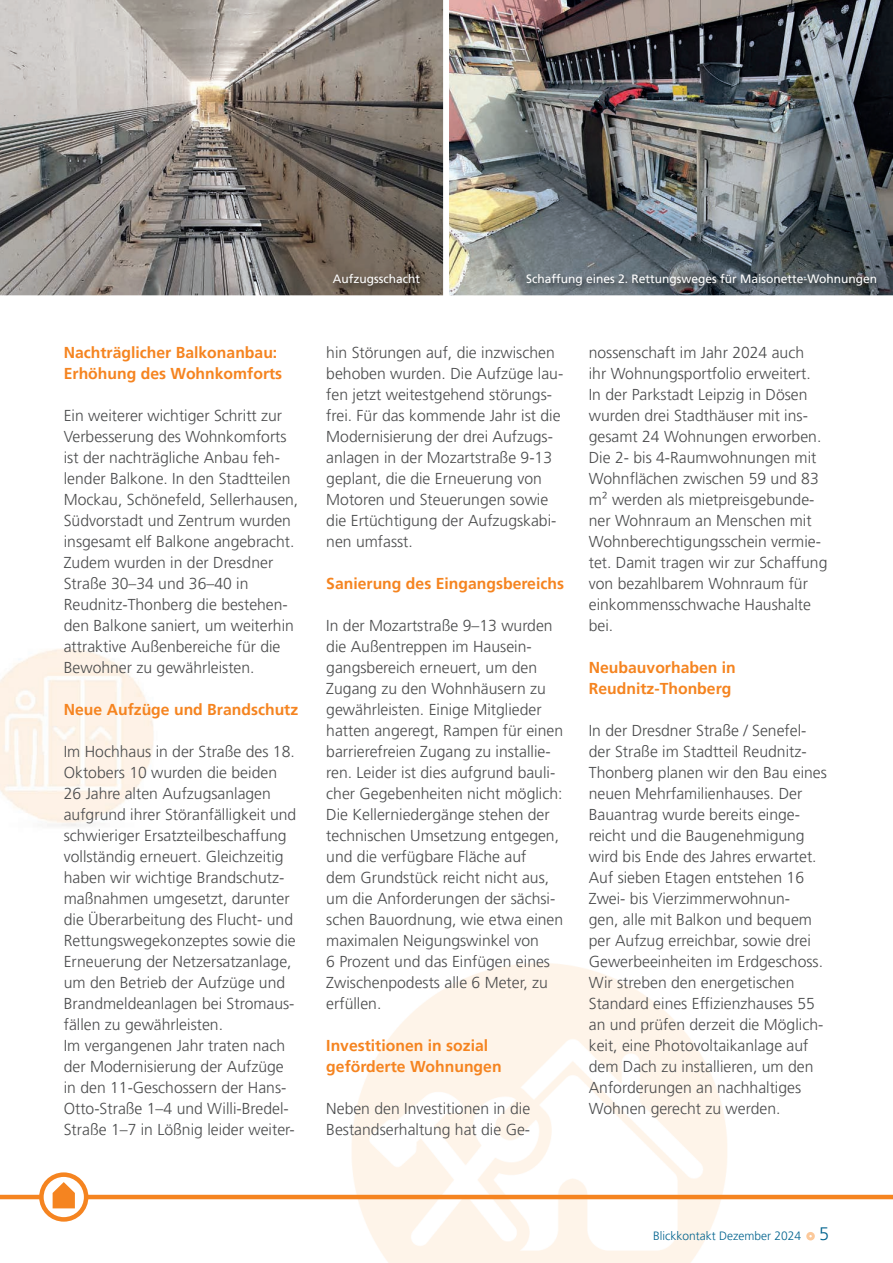
<style>
.page{position:relative;width:893px;height:1263px;background:#fff}
.page>*{position:absolute;margin:0;border:0;box-sizing:border-box;transform-origin:0 0}
.t1{font:300 15.75px/21px "Frutiger LT Pro";color:#4b4c4d}
.t2{font:700 15.75px/21px "Frutiger LT Pro";color:#f58420}
.t3{font:12px "Frutiger LT Pro";color:#fff}
.t4{font:300 12px "Frutiger LT Pro";color:#01638e}
.s1{font-size:18px}
</style>
<div class="page">
<img style="left:0;top:649px;width:154px;height:178px">
<img style="left:0;top:0;width:443px;height:295px">
<img style="left:449px;top:0;width:444px;height:295px">
<img style="left:526px;top:273px;width:357px;height:20px">
<img style="left:332px;top:273px;width:95px;height:20px">
<hr style="left:0;top:1195px;width:893px;height:4px;background:#f58420">
<svg style="left:37px;top:1172px;width:54px;height:50px"></svg>
<div style="left:806px;top:1232px;width:9px;height:8px;border:3px solid #fcc99b;border-radius:50%"></div>
<p class="t2" style="left:64px;top:342px;width:220px">Nachträglicher Balkonanbau:<br>Erhöhung des Wohnkomforts</p>
<p class="t1" style="left:64px;top:405px;width:236px">Ein weiterer wichtiger Schritt zur<br>Verbesserung des Wohnkomforts ist der nachträgliche Anbau feh&shy;lender Balkone. In den Stadtteilen<br>Mockau, Schönefeld, Sellerhausen,<br>Südvorstadt und Zentrum wurden insgesamt elf Balkone angebracht.<br>Zudem wurden in der Dresdner<br>Straße 30–34 und 36–40 in<br>Reudnitz-Thonberg die bestehen&shy;den Balkone saniert, um weiterhin attraktive Außenbereiche für die<br>Bewohner zu gewährleisten.</p>
<p class="t2" style="left:64px;top:699px;width:236px">Neue Aufzüge und Brandschutz</p>
<p class="t1" style="left:64px;top:741px;width:234px">Im Hochhaus in der Straße des 18.<br>Oktobers 10 wurden die beiden 26 Jahre alten Aufzugsanlagen aufgrund ihrer Störanfälligkeit und schwieriger Ersatzteilbeschaffung vollständig erneuert. Gleichzeitig haben wir wichtige Brandschutz&shy;maßnahmen umgesetzt, darunter die Überarbeitung des Flucht- und Rettungswegekonzeptes sowie die Erneuerung der Netzersatzanlage, um den Betrieb der Aufzüge und Brandmeldeanlagen bei Stromaus&shy;fällen zu gewährleisten.<br>Im vergangenen Jahr traten nach der Modernisierung der Aufzüge in den 11-Geschossern der Hans-Otto-Straße 1–4 und Willi-Bredel-Straße 1–7 in Lößnig leider weiter-</p>
<p class="t3" style="left:333px;top:272px;width:89px">Aufzugsschacht</p>
<p class="t3" style="left:526px;top:272px;width:352px">Schaffung eines 2. Rettungsweges für Maisonette-Wohnungen</p>
<p class="t1" style="left:326px;top:342px;width:238px">hin Störungen auf, die inzwischen behoben wurden. Die Aufzüge lau&shy;fen jetzt weitestgehend störungs&shy;frei. Für das kommende Jahr ist die<br>Modernisierung der drei Aufzugs&shy;anlagen in der Mozartstraße 9-13 geplant, die die Erneuerung von<br>Motoren und Steuerungen sowie die Ertüchtigung der Aufzugskabi&shy;nen umfasst.</p>
<p class="t2" style="left:326px;top:573px;width:239px">Sanierung des Eingangsbereichs</p>
<p class="t1" style="left:326px;top:615px;width:238px">In der Mozartstraße 9–13 wurden die Außentreppen im Hausein&shy;gangsbereich erneuert, um den<br>Zugang zu den Wohnhäusern zu gewährleisten. Einige Mitglieder hatten angeregt, Rampen für einen barrierefreien Zugang zu installie&shy;ren. Leider ist dies aufgrund bauli&shy;cher Gegebenheiten nicht möglich:<br>Die Kellerniedergänge stehen der technischen Umsetzung entgegen, und die verfügbare Fläche auf<br>dem Grundstück reicht nicht aus, um die Anforderungen der sächsi&shy;schen Bauordnung, wie etwa einen maximalen Neigungswinkel von<br>6 Prozent und das Einfügen eines<br>Zwischenpodests alle 6 Meter, zu erfüllen.</p>
<p class="t2" style="left:326px;top:1035px;width:177px">Investitionen in sozial geförderte Wohnungen</p>
<p class="t1" style="left:326px;top:1098px;width:205px">Neben den Investitionen in die<br>Bestandserhaltung hat die Ge-</p>
<p class="t1" style="left:589px;top:342px;width:240px">nossenschaft im Jahr 2024 auch<br>ihr Wohnungsportfolio erweitert.<br>In der Parkstadt Leipzig in Dösen wurden drei Stadthäuser mit ins&shy;gesamt 24 Wohnungen erworben.<br>Die 2- bis 4-Raumwohnungen mit<br>Wohnflächen zwischen 59 und 83 m² werden als mietpreisgebunde&shy;ner Wohnraum an Menschen mit<br>Wohnberechtigungsschein vermie&shy;tet. Damit tragen wir zur Schaffung von bezahlbarem Wohnraum für einkommensschwache Haushalte bei.</p>
<p class="t2" style="left:589px;top:657px;width:149px">Neubauvorhaben in<br>Reudnitz-Thonberg</p>
<p class="t1" style="left:589px;top:720px;width:240px">In der Dresdner Straße / Senefel&shy;der Straße im Stadtteil Reudnitz-<br>Thonberg planen wir den Bau eines neuen Mehrfamilienhauses. Der<br>Bauantrag wurde bereits einge&shy;reicht und die Baugenehmigung wird bis Ende des Jahres erwartet.<br>Auf sieben Etagen entstehen 16<br>Zwei- bis Vierzimmerwohnun-<br>gen, alle mit Balkon und bequem per Aufzug erreichbar, sowie drei<br>Gewerbeeinheiten im Erdgeschoss.<br>Wir streben den energetischen<br>Standard eines Effizienzhauses 55 an und prüfen derzeit die Möglich&shy;keit, eine Photovoltaikanlage auf dem Dach zu installieren, um den<br>Anforderungen an nachhaltiges<br>Wohnen gerecht zu werden.</p>
<p class="t4" style="left:653px;top:1229px;width:177px">Blickkontakt Dezember 2024 <span class="s1">5</span></p>
</div>
